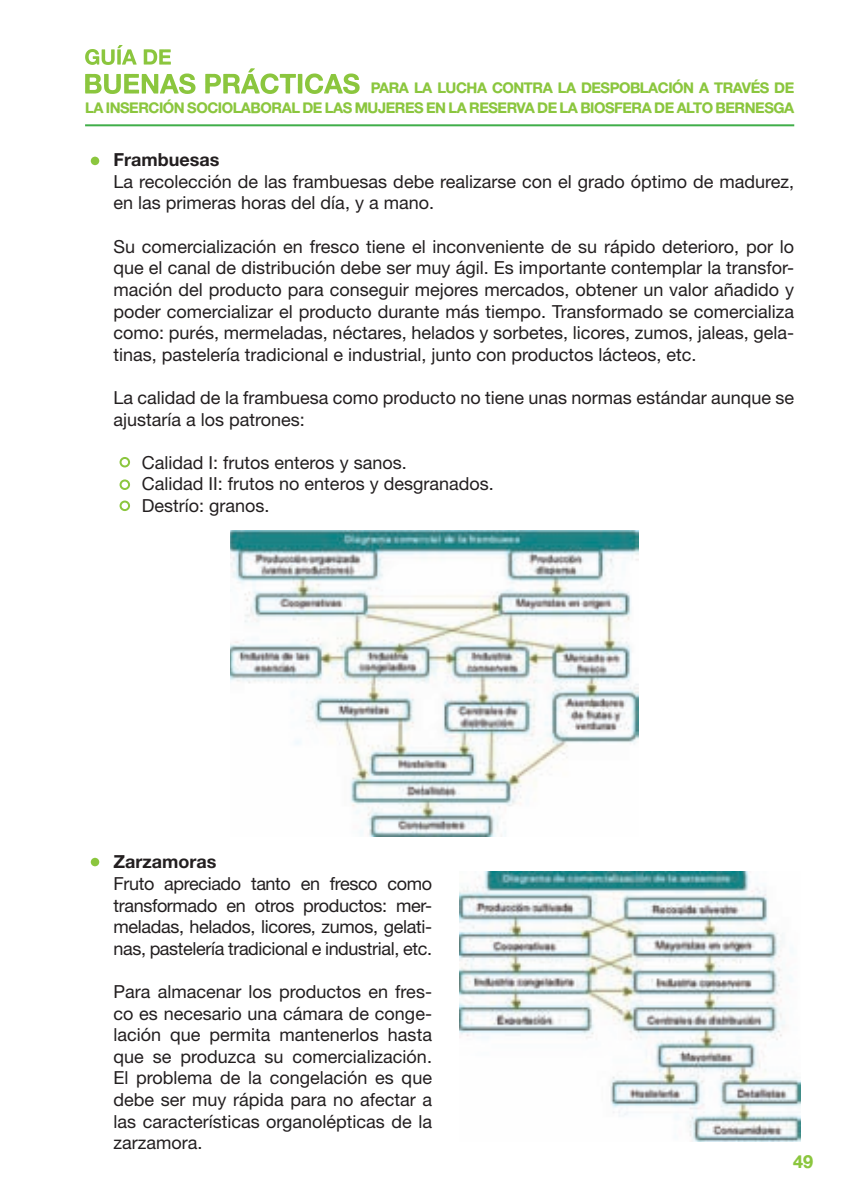
<style>
.page{position:relative;width:851px;height:1191px;background:#fff}
.page>*{position:absolute;margin:0;border:0;box-sizing:border-box;transform-origin:0 0}
.t1{font:18px/21.6px "Helvetica Neue";color:#231f20}
.t2{font:700 18px "Helvetica Neue";color:#231f20}
.t3{font:18px "Alte Haas Grotesk Bold";color:#8bc63e}
.t4{font:14.6px/19.8px "Alte Haas Grotesk Bold";letter-spacing:-.03em;color:#8bc63e;text-align:right}
</style>
<div class="page">
<svg style="left:85px;top:45px;width:274px;height:49px"></svg>
<hr style="left:85px;top:124px;width:709px;height:2px;background:#40ae49">
<img style="left:459px;top:872px;width:341px;height:269px">
<img style="left:230px;top:530px;width:408px;height:306px">
<div style="left:91px;top:157px;width:8px;height:8px;background:#8bc63e;border-radius:50%"></div>
<div style="left:91px;top:857px;width:8px;height:9px;background:#8bc63e;border-radius:50%"></div>
<svg style="left:119px;top:457px;width:11px;height:54px"></svg>
<p class="t4" style="left:85px;top:78px;width:710px">PARA LA LUCHA CONTRA LA DESPOBLACIÓN A TRAVÉS DE<br>LA INSERCIÓN SOCIOLABORAL DE LAS MUJERES EN LA RESERVA DE LA BIOSFERA DE ALTO BERNESGA</p>
<p class="t2" style="left:113px;top:153px;width:107px">Frambuesas</p>
<p class="t1" style="left:113px;top:172px;width:682px">La recolección de las frambuesas debe realizarse con el grado óptimo de madurez, en las primeras horas del día, y a mano.</p>
<p class="t1" style="left:113px;top:237px;width:682px;text-align:justify">Su comercialización en fresco tiene el inconveniente de su rápido deterioro, por lo que el canal de distribución debe ser muy ágil. Es importante contemplar la transfor&shy;mación del producto para conseguir mejores mercados, obtener un valor añadido y poder comercializar el producto durante más tiempo. Transformado se comercializa como: purés, mermeladas, néctares, helados y sorbetes, licores, zumos, jaleas, gela&shy;tinas, pastelería tradicional e industrial, junto con productos lácteos, etc.</p>
<p class="t1" style="left:113px;top:388px;width:682px">La calidad de la frambuesa como producto no tiene unas normas estándar aunque se ajustaría a los patrones:</p>
<p class="t1" style="left:142px;top:453px;width:353px">Calidad I: frutos enteros y sanos.<br>Calidad II: frutos no enteros y desgranados.<br>Destrío: granos.</p>
<p class="t2" style="left:113px;top:855px;width:104px">Zarzamoras</p>
<p class="t1" style="left:113px;top:874px;width:320px;text-align:justify">Fruto apreciado tanto en fresco como transformado en otros productos: mer&shy;meladas, helados, licores, zumos, gelati&shy;nas, pastelería tradicional e industrial, etc.</p>
<p class="t1" style="left:113px;top:982px;width:320px;text-align:justify">Para almacenar los productos en fres&shy;co es necesario una cámara de conge&shy;lación que permita mantenerlos hasta que se produzca su comercialización.<br>El problema de la congelación es que debe ser muy rápida para no afectar a las características organolépticas de la zarzamora.</p>
<p class="t3" style="left:793px;top:1150px;width:22px">49</p>
</div>
